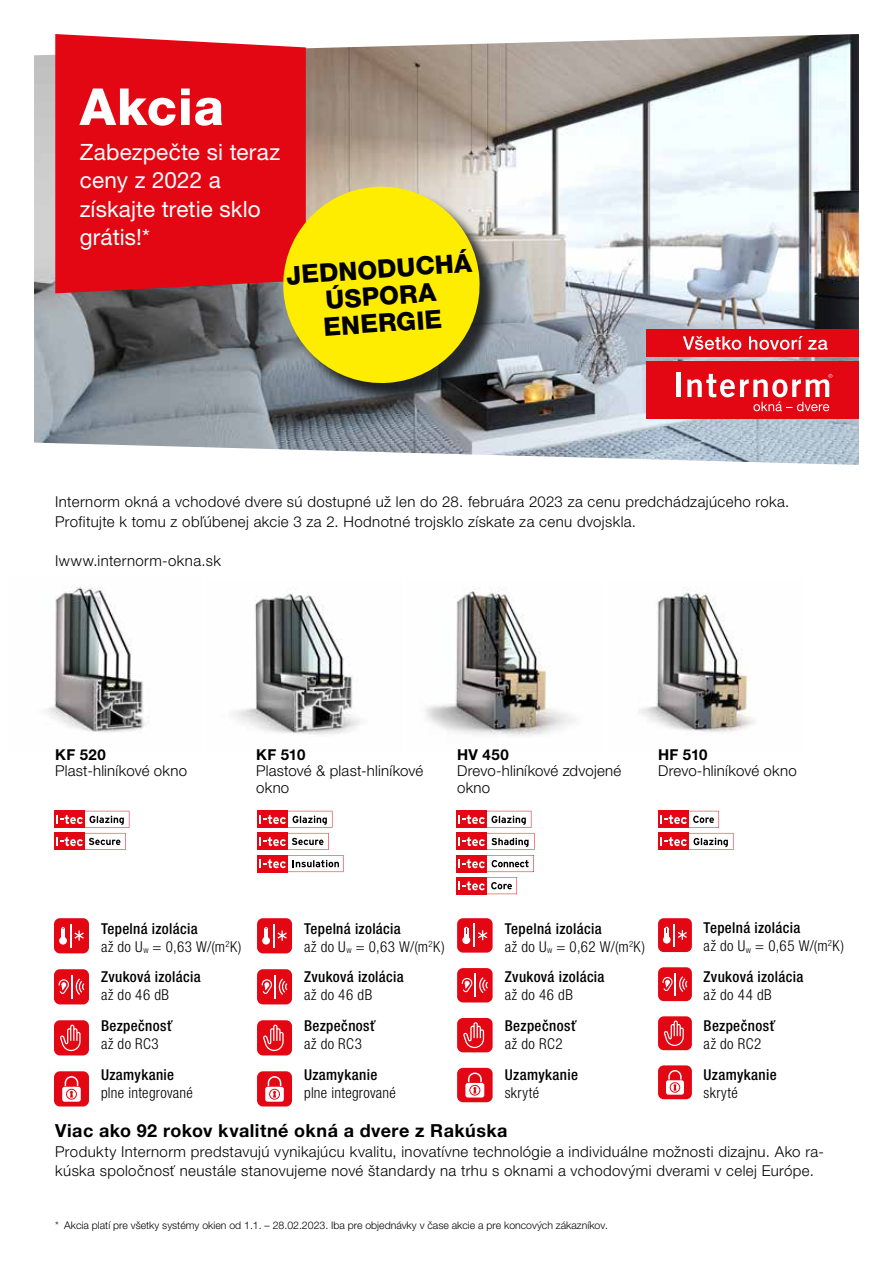
<style>
.page{position:relative;width:893px;height:1263px;background:#fff}
.page>*{position:absolute;margin:0;border:0;box-sizing:border-box;transform-origin:0 0}
.t1{font:800 51px "Helvetica Neue LT Pro";letter-spacing:.015em;color:#fff}
.t2{font:800 25.5px/27px "Helvetica Neue LT Pro";color:#000;text-align:center}
.t3{font:22.5px/28.5px "Helvetica Neue LT Pro";letter-spacing:.005em;color:#fff}
.t4{font:700 18px "Helvetica Neue LT Pro";letter-spacing:.025em;color:#000}
.t5{font:300 15px/19.5px "Helvetica Neue LT Pro";letter-spacing:.025em;color:#000}
.t6{font:300 condensed 15px/18px "Helvetica Neue LT Pro";letter-spacing:.025em;color:#000}
.t7{font:500 condensed 15px "Helvetica Neue LT Pro";letter-spacing:.025em;color:#000}
.t8{font:700 15px "Helvetica Neue LT Pro";letter-spacing:.025em;color:#000}
.t9{font:300 10.5px "Helvetica Neue LT Pro";color:#000}
.s1{font-weight:500}
</style>
<div class="page">
<img style="left:34px;top:34px;width:825px;height:431px">
<img style="left:47px;top:586px;width:99px;height:147px">
<img style="left:233px;top:589px;width:127px;height:146px">
<img style="left:425px;top:587px;width:150px;height:149px">
<img style="left:639px;top:587px;width:115px;height:147px">
<div style="left:55px;top:34px;width:251px;height:259px;background:#e30613"></div>
<div style="left:54px;top:1020px;width:35px;height:35px;background:#e30613;border-radius:6px"></div>
<svg style="left:60px;top:1024px;width:21px;height:27px"></svg>
<div style="left:54px;top:918px;width:35px;height:35px;background:#e30613;border-radius:6px"></div>
<div style="left:59px;top:937px;width:8px;height:7px;border:1px solid #fff;border-radius:50%"></div>
<svg style="left:61px;top:924px;width:23px;height:24px"></svg>
<div style="left:54px;top:969px;width:35px;height:35px;background:#e30613;border-radius:6px"></div>
<hr style="left:71px;top:975px;width:2px;height:24px;background:#fff">
<svg style="left:75px;top:978px;width:9px;height:17px"></svg>
<svg style="left:58px;top:979px;width:11px;height:15px"></svg>
<div style="left:54px;top:1071px;width:35px;height:35px;background:#e30613;border-radius:6px"></div>
<svg style="left:62px;top:1076px;width:19px;height:26px"></svg>
<div style="left:66px;top:1089px;width:11px;height:10px;border:1px solid #e30613;border-radius:50%"></div>
<div style="left:257px;top:1020px;width:35px;height:35px;background:#e30613;border-radius:6px"></div>
<svg style="left:263px;top:1024px;width:21px;height:27px"></svg>
<div style="left:257px;top:918px;width:35px;height:35px;background:#e30613;border-radius:6px"></div>
<hr style="left:273px;top:924px;width:2px;height:24px;background:#fff">
<svg style="left:277px;top:930px;width:10px;height:11px"></svg>
<div style="left:263px;top:937px;width:6px;height:7px;background:#fff;border-radius:50%"></div>
<div style="left:262px;top:937px;width:8px;height:7px;border:1px solid #fff;border-radius:50%"></div>
<svg style="left:264px;top:927px;width:4px;height:12px"></svg>
<div style="left:257px;top:969px;width:35px;height:35px;background:#e30613;border-radius:6px"></div>
<hr style="left:274px;top:975px;width:2px;height:24px;background:#fff">
<svg style="left:278px;top:978px;width:9px;height:17px"></svg>
<svg style="left:261px;top:979px;width:11px;height:15px"></svg>
<div style="left:257px;top:1071px;width:35px;height:35px;background:#e30613;border-radius:6px"></div>
<svg style="left:265px;top:1076px;width:19px;height:26px"></svg>
<div style="left:269px;top:1089px;width:11px;height:10px;border:1px solid #e30613;border-radius:50%"></div>
<div style="left:457px;top:1018px;width:36px;height:34px;background:#e30613;border-radius:6px"></div>
<svg style="left:463px;top:1022px;width:21px;height:26px"></svg>
<div style="left:457px;top:918px;width:36px;height:35px;background:#e30613;border-radius:6px"></div>
<svg style="left:474px;top:924px;width:13px;height:23px"></svg>
<div style="left:463px;top:937px;width:7px;height:6px;background:#fff;border-radius:50%"></div>
<div style="left:462px;top:936px;width:8px;height:8px;border:1px solid #fff;border-radius:50%"></div>
<svg style="left:464px;top:927px;width:4px;height:11px"></svg>
<div style="left:457px;top:968px;width:36px;height:34px;background:#e30613;border-radius:6px"></div>
<svg style="left:461px;top:974px;width:27px;height:23px"></svg>
<div style="left:457px;top:1068px;width:36px;height:34px;background:#e30613;border-radius:6px"></div>
<svg style="left:465px;top:1072px;width:19px;height:25px"></svg>
<div style="left:469px;top:1085px;width:11px;height:10px;border:1px solid #e30613;border-radius:50%"></div>
<div style="left:658px;top:1016px;width:34px;height:34px;background:#e30613;border-radius:6px"></div>
<svg style="left:664px;top:1020px;width:20px;height:26px"></svg>
<div style="left:658px;top:918px;width:34px;height:34px;background:#e30613;border-radius:6px"></div>
<div style="left:663px;top:936px;width:7px;height:7px;border:1px solid #fff;border-radius:50%"></div>
<svg style="left:665px;top:924px;width:22px;height:22px"></svg>
<div style="left:658px;top:967px;width:34px;height:34px;background:#e30613;border-radius:6px"></div>
<svg style="left:662px;top:973px;width:25px;height:22px"></svg>
<div style="left:658px;top:1065px;width:34px;height:34px;background:#e30613;border-radius:6px"></div>
<svg style="left:666px;top:1070px;width:18px;height:25px"></svg>
<div style="left:670px;top:1082px;width:10px;height:10px;border:1px solid #e30613;border-radius:50%"></div>
<div style="left:54px;top:811px;width:31px;height:17px;background:#e30613"></div>
<div style="left:54px;top:833px;width:31px;height:17px;background:#e30613"></div>
<svg style="left:56px;top:811px;width:73px;height:39px"></svg>
<div style="left:257px;top:811px;width:31px;height:17px;background:#e30613"></div>
<div style="left:257px;top:855px;width:31px;height:17px;background:#e30613"></div>
<div style="left:257px;top:833px;width:31px;height:17px;background:#e30613"></div>
<svg style="left:259px;top:811px;width:84px;height:61px"></svg>
<div style="left:658px;top:833px;width:31px;height:17px;background:#e30613"></div>
<div style="left:658px;top:811px;width:31px;height:17px;background:#e30613"></div>
<svg style="left:660px;top:811px;width:73px;height:39px"></svg>
<div style="left:456px;top:855px;width:31px;height:17px;background:#e30613"></div>
<div style="left:456px;top:833px;width:31px;height:17px;background:#e30613"></div>
<div style="left:456px;top:811px;width:31px;height:17px;background:#e30613"></div>
<div style="left:456px;top:877px;width:31px;height:17px;background:#e30613"></div>
<svg style="left:458px;top:811px;width:76px;height:83px"></svg>
<div style="left:286px;top:189px;width:214px;height:215px;background:#000;opacity:.75"></div>
<svg style="left:280px;top:183px;width:203px;height:204px"></svg>
<div style="left:646px;top:329px;width:213px;height:28px;background:#e30613"></div>
<svg style="left:683px;top:336px;width:145px;height:14px"></svg>
<div style="left:646px;top:361px;width:213px;height:58px;background:#e30613"></div>
<div style="left:676px;top:373px;width:5px;height:24px;background:#fff"></div>
<svg style="left:687px;top:374px;width:145px;height:37px"></svg>
<h1 class="t1" style="left:80px;top:76px;width:146px">Akcia</h1>
<h3 class="t3" style="left:80px;top:137px;width:202px">Zabezpečte si teraz ceny z 2022 a získajte tretie sklo grátis!*</h3>
<h2 class="t2" style="left:285px;top:262px;width:188px;rotate:-4deg">JEDNODUCHÁ<br>ÚSPORA<br>ENERGIE</h2>
<p class="t5" style="left:55px;top:492px;width:736px">Internorm okná a vchodové dvere sú dostupné už len do 28. februára 2023 za cenu predchádzajúceho roka.<br>Profitujte k tomu z obľúbenej akcie 3 za 2. Hodnotné trojsklo získate za cenu dvojskla.</p>
<p class="t5" style="left:55px;top:550px;width:167px">Iwww.internorm-okna.sk</p>
<p class="t8" style="left:55px;top:745px;width:52px">KF 520</p>
<p class="t5" style="left:55px;top:761px;width:133px">Plast-hliníkové okno</p>
<p class="t8" style="left:256px;top:745px;width:51px">KF 510</p>
<p class="t5" style="left:256px;top:762px;width:169px;line-height:16.5px">Plastové &amp; plast-hliníkové okno</p>
<p class="t8" style="left:457px;top:745px;width:53px">HV 450</p>
<p class="t5" style="left:457px;top:762px;width:166px;line-height:16.5px">Drevo-hliníkové zdvojené okno</p>
<p class="t8" style="left:658px;top:745px;width:51px">HF 510</p>
<p class="t5" style="left:658px;top:761px;width:140px">Drevo-hliníkové okno</p>
<p class="t6" style="left:101px;top:919px;width:142px"><span class="s1">Tepelná izolácia<br></span>až do U<sub>w</sub> = 0,63 W/(m<sup>2</sup>K)</p>
<p class="t7" style="left:101px;top:968px;width:101px">Zvuková izolácia</p>
<p class="t6" style="left:101px;top:986px;width:70px">až do 46 dB</p>
<p class="t7" style="left:101px;top:1017px;width:73px">Bezpečnosť</p>
<p class="t6" style="left:101px;top:1035px;width:59px">až do RC3</p>
<p class="t7" style="left:101px;top:1065px;width:75px">Uzamykanie</p>
<p class="t6" style="left:101px;top:1083px;width:93px">plne integrované</p>
<p class="t6" style="left:304px;top:919px;width:142px"><span class="s1">Tepelná izolácia<br></span>až do U<sub>w</sub> = 0,63 W/(m<sup>2</sup>K)</p>
<p class="t7" style="left:304px;top:968px;width:101px">Zvuková izolácia</p>
<p class="t6" style="left:304px;top:986px;width:70px">až do 46 dB</p>
<p class="t7" style="left:304px;top:1017px;width:73px">Bezpečnosť</p>
<p class="t6" style="left:304px;top:1035px;width:59px">až do RC3</p>
<p class="t7" style="left:304px;top:1065px;width:75px">Uzamykanie</p>
<p class="t6" style="left:304px;top:1083px;width:93px">plne integrované</p>
<p class="t6" style="left:505px;top:919px;width:142px"><span class="s1">Tepelná izolácia<br></span>až do U<sub>w</sub> = 0,62 W/(m<sup>2</sup>K)</p>
<p class="t7" style="left:505px;top:968px;width:101px">Zvuková izolácia</p>
<p class="t6" style="left:505px;top:986px;width:70px">až do 46 dB</p>
<p class="t7" style="left:505px;top:1017px;width:73px">Bezpečnosť</p>
<p class="t6" style="left:505px;top:1035px;width:59px">až do RC2</p>
<p class="t7" style="left:505px;top:1065px;width:75px">Uzamykanie</p>
<p class="t6" style="left:505px;top:1083px;width:36px">skryté</p>
<p class="t6" style="left:703px;top:919px;width:142px"><span class="s1">Tepelná izolácia<br></span>až do U<sub>w</sub> = 0,65 W/(m<sup>2</sup>K)</p>
<p class="t7" style="left:703px;top:968px;width:101px">Zvuková izolácia</p>
<p class="t6" style="left:703px;top:986px;width:70px">až do 44 dB</p>
<p class="t7" style="left:703px;top:1017px;width:73px">Bezpečnosť</p>
<p class="t6" style="left:703px;top:1034px;width:59px">až do RC2</p>
<p class="t7" style="left:703px;top:1065px;width:75px">Uzamykanie</p>
<p class="t6" style="left:703px;top:1083px;width:36px">skryté</p>
<p class="t4" style="left:55px;top:1119px;width:454px">Viac ako 92 rokov kvalitné okná a dvere z Rakúska</p>
<p class="t5" style="left:55px;top:1141px;width:770px">Produkty Internorm predstavujú vynikajúcu kvalitu, inovatívne technológie a individuálne možnosti dizajnu. Ako ra&shy;kúska spoločnosť neustále stanovujeme nové štandardy na trhu s oknami a vchodovými dverami v celej Európe.</p>
<p class="t9" style="left:55px;top:1219px;width:554px">* Akcia platí pre všetky systémy okien od 1.1. – 28.02.2023. Iba pre objednávky v čase akcie a pre koncových zákazníkov.</p>
</div>
